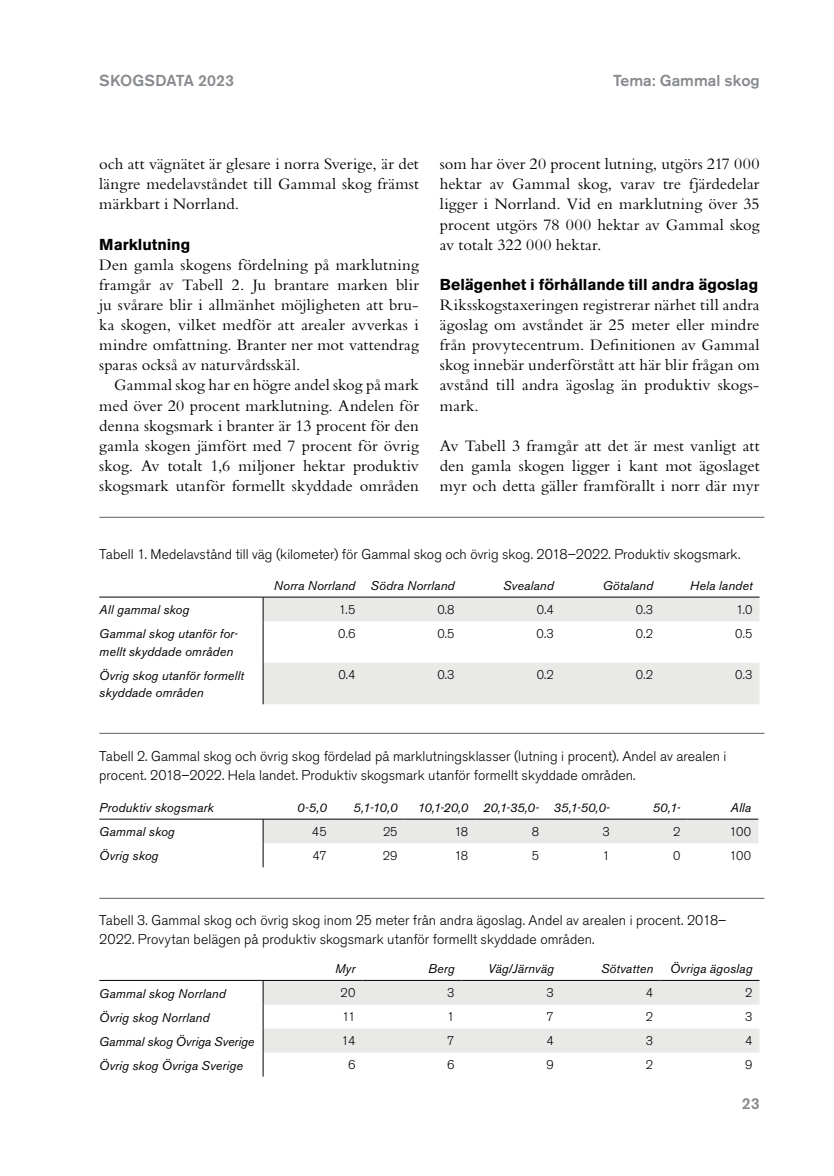
<style>
.page{position:relative;width:834px;height:1176px;background:#fff}
.page>*{position:absolute;margin:0;border:0;box-sizing:border-box;transform-origin:0 0}
.t1{font:16.62px/20.1px "Bembo Std";letter-spacing:.01em;color:#000;text-align:justify}
.t2{font:700 15.75px "Akzidenz Grotesk BE";letter-spacing:-.005em;color:#000}
.t3{font:500 15.75px "Akzidenz Grotesk BE";color:#878a8e}
.t4{font:300 14px/19.2px "Akzidenz Grotesk BE";letter-spacing:.005em;color:#000}
.t5{font:italic 12.6px/17.5px "Akzidenz Grotesk BE";letter-spacing:.005em;color:#000}
.t6{font:300 12.6px "Akzidenz Grotesk BE";letter-spacing:-.04em;color:#000}
</style>
<div class="page">
<svg style="left:264px;top:598px;width:495px;height:106px;fill:#e9eae8"></svg>
<svg style="left:263px;top:598px;width:1px;height:23px"></svg>
<hr style="left:263px;top:621px;width:1px;height:42px;background:#000">
<hr style="left:263px;top:663px;width:1px;height:41px;background:#000">
<hr style="left:99px;top:597px;width:164px;height:1px;background:#000">
<hr style="left:263px;top:597px;width:99px;height:1px;background:#000">
<hr style="left:362px;top:597px;width:99px;height:1px;background:#000">
<hr style="left:461px;top:597px;width:100px;height:1px;background:#000">
<hr style="left:561px;top:597px;width:99px;height:1px;background:#000">
<hr style="left:660px;top:597px;width:99px;height:1px;background:#000">
<svg style="left:263px;top:981px;width:496px;height:95px"></svg>
<hr style="left:99px;top:980px;width:164px;height:1px;background:#000">
<hr style="left:263px;top:980px;width:99px;height:1px;background:#000">
<hr style="left:362px;top:980px;width:99px;height:1px;background:#000">
<hr style="left:461px;top:980px;width:100px;height:1px;background:#000">
<hr style="left:561px;top:980px;width:99px;height:1px;background:#000">
<hr style="left:660px;top:980px;width:99px;height:1px;background:#000">
<svg style="left:263px;top:820px;width:495px;height:47px"></svg>
<hr style="left:99px;top:819px;width:164px;height:1px;background:#000">
<hr style="left:263px;top:819px;width:71px;height:1px;background:#000">
<hr style="left:334px;top:819px;width:70px;height:1px;background:#000">
<hr style="left:404px;top:819px;width:71px;height:1px;background:#000">
<hr style="left:475px;top:819px;width:71px;height:1px;background:#000">
<hr style="left:546px;top:819px;width:70px;height:1px;background:#000">
<hr style="left:616px;top:819px;width:71px;height:1px;background:#000">
<hr style="left:687px;top:819px;width:71px;height:1px;background:#000">
<hr style="left:99px;top:517px;width:665px;height:1px;background:#616368">
<hr style="left:99px;top:898px;width:665px;height:1px;background:#616368">
<hr style="left:99px;top:733px;width:665px;height:1px;background:#616368">
<p class="t3" style="left:99px;top:71px;width:136px">SKOGSDATA 2023</p>
<p class="t3" style="left:613px;top:70px;width:148px">Tema: Gammal skog</p>
<p class="t1" style="left:99px;top:153px;width:321px">och att vägnätet är glesare i norra Sverige, är det längre medelavståndet till Gammal skog främst märkbart i Norrland.</p>
<p class="t2" style="left:99px;top:235px;width:92px">Marklutning</p>
<p class="t1" style="left:99px;top:254px;width:321px">Den gamla skogens fördelning på marklutning framgår av Tabell 2. Ju brantare marken blir ju svårare blir i allmänhet möjligheten att bru&shy;ka skogen, vilket medför att arealer avverkas i mindre omfattning. Branter ner mot vattendrag sparas också av naturvårdsskäl.</p>
<p class="t1" style="left:99px;top:375px;width:321px;text-indent:15px">Gammal skog har en högre andel skog på mark med över 20 procent marklutning. Andelen för denna skogsmark i branter är 13 procent för den gamla skogen jämfört med 7 procent för övrig skog. Av totalt 1,6 miljoner hektar produktiv skogsmark utanför formellt skyddade områden</p>
<p class="t1" style="left:440px;top:153px;width:321px">som har över 20 procent lutning, utgörs 217 000 hektar av Gammal skog, varav tre fjärdedelar ligger i Norrland. Vid en marklutning över 35 procent utgörs 78 000 hektar av Gammal skog av totalt 322 000 hektar.</p>
<p class="t2" style="left:440px;top:275px;width:320px">Belägenhet i förhållande till andra ägoslag</p>
<p class="t1" style="left:440px;top:294px;width:321px">Riksskogstaxeringen registrerar närhet till andra ägoslag om avståndet är 25 meter eller mindre från provytecentrum. Definitionen av Gammal skog innebär underförstått att här blir frågan om avstånd till andra ägoslag än produktiv skogs&shy;mark.</p>
<p class="t1" style="left:440px;top:435px;width:321px">Av Tabell 3 framgår att det är mest vanligt att den gamla skogen ligger i kant mot ägoslaget myr och detta gäller framförallt i norr där myr</p>
<p class="t4" style="left:99px;top:544px;width:642px">Tabell 1. Medelavstånd till väg (kilometer) för Gammal skog och övrig skog. 2018–2022. Produktiv skogsmark.</p>
<p class="t5" style="left:274px;top:577px;width:182px">Norra Norrland Södra Norrland</p>
<p class="t5" style="left:503px;top:577px;width:52px">Svealand</p>
<p class="t5" style="left:602px;top:577px;width:52px">Götaland</p>
<p class="t5" style="left:689px;top:577px;width:64px">Hela landet</p>
<p class="t5" style="left:99px;top:601px;width:92px">All gammal skog</p>
<p class="t6" style="left:339px;top:602px;width:18px">1.5</p>
<p class="t6" style="left:437px;top:602px;width:19px">0.8</p>
<p class="t6" style="left:537px;top:602px;width:19px">0.4</p>
<p class="t6" style="left:635px;top:602px;width:19px">0.3</p>
<p class="t6" style="left:736px;top:602px;width:18px">1.0</p>
<p class="t5" style="left:99px;top:625px;width:140px">Gammal skog utanför for&shy;mellt skyddade områden</p>
<p class="t6" style="left:338px;top:626px;width:19px">0.6</p>
<p class="t6" style="left:437px;top:626px;width:19px">0.5</p>
<p class="t6" style="left:536px;top:626px;width:19px">0.3</p>
<p class="t6" style="left:636px;top:626px;width:19px">0.2</p>
<p class="t6" style="left:735px;top:626px;width:19px">0.5</p>
<p class="t5" style="left:99px;top:666px;width:146px">Övrig skog utanför formellt skyddade områden</p>
<p class="t6" style="left:338px;top:668px;width:19px">0.4</p>
<p class="t6" style="left:437px;top:668px;width:19px">0.3</p>
<p class="t6" style="left:536px;top:668px;width:19px">0.2</p>
<p class="t6" style="left:636px;top:668px;width:19px">0.2</p>
<p class="t6" style="left:735px;top:668px;width:19px">0.3</p>
<p class="t4" style="left:99px;top:747px;width:628px">Tabell 2. Gammal skog och övrig skog fördelad på marklutningsklasser (lutning i procent). Andel av arealen i procent. 2018–2022. Hela landet. Produktiv skogsmark utanför formellt skyddade områden.</p>
<p class="t5" style="left:99px;top:799px;width:116px">Produktiv skogsmark</p>
<p class="t5" style="left:297px;top:799px;width:31px">0-5,0</p>
<p class="t5" style="left:353px;top:799px;width:46px">5,1-10,0</p>
<p class="t5" style="left:418px;top:799px;width:193px">10,1-20,0 20,1-35,0- 35,1-50,0-</p>
<p class="t5" style="left:652px;top:799px;width:29px">50,1-</p>
<p class="t5" style="left:730px;top:799px;width:22px">Alla</p>
<p class="t5" style="left:99px;top:823px;width:77px">Gammal skog</p>
<p class="t6" style="left:312px;top:824px;width:16px">45</p>
<p class="t6" style="left:383px;top:824px;width:16px">25</p>
<p class="t6" style="left:454px;top:824px;width:15px">18</p>
<p class="t6" style="left:531px;top:824px;width:9px">8</p>
<p class="t6" style="left:602px;top:824px;width:9px">3</p>
<p class="t6" style="left:673px;top:824px;width:9px">2</p>
<p class="t6" style="left:729px;top:824px;width:23px">100</p>
<p class="t5" style="left:99px;top:847px;width:61px">Övrig skog</p>
<p class="t6" style="left:312px;top:848px;width:16px">47</p>
<p class="t6" style="left:382px;top:848px;width:16px">29</p>
<p class="t6" style="left:454px;top:848px;width:15px">18</p>
<p class="t6" style="left:531px;top:848px;width:9px">5</p>
<p class="t6" style="left:602px;top:848px;width:9px">1</p>
<p class="t6" style="left:673px;top:848px;width:9px">0</p>
<p class="t6" style="left:729px;top:848px;width:23px">100</p>
<p class="t4" style="left:99px;top:910px;width:628px">Tabell 3. Gammal skog och övrig skog inom 25 meter från andra ägoslag. Andel av arealen i procent. 2018–<br>2022. Provytan belägen på produktiv skogsmark utanför formellt skyddade områden.</p>
<p class="t5" style="left:335px;top:960px;width:22px">Myr</p>
<p class="t5" style="left:428px;top:960px;width:28px">Berg</p>
<p class="t5" style="left:488px;top:960px;width:67px">Väg/Järnväg</p>
<p class="t5" style="left:601px;top:960px;width:54px">Sötvatten</p>
<p class="t5" style="left:670px;top:960px;width:84px">Övriga ägoslag</p>
<p class="t5" style="left:99px;top:984px;width:128px">Gammal skog Norrland</p>
<p class="t6" style="left:340px;top:985px;width:16px">20</p>
<p class="t6" style="left:447px;top:985px;width:9px">3</p>
<p class="t6" style="left:546px;top:985px;width:9px">3</p>
<p class="t6" style="left:645px;top:985px;width:9px">4</p>
<p class="t6" style="left:745px;top:985px;width:9px">2</p>
<p class="t5" style="left:99px;top:1008px;width:112px">Övrig skog Norrland</p>
<p class="t6" style="left:342px;top:1009px;width:15px">11</p>
<p class="t6" style="left:447px;top:1009px;width:9px">1</p>
<p class="t6" style="left:546px;top:1009px;width:9px">7</p>
<p class="t6" style="left:645px;top:1009px;width:9px">2</p>
<p class="t6" style="left:745px;top:1009px;width:9px">3</p>
<p class="t5" style="left:99px;top:1032px;width:157px">Gammal skog Övriga Sverige</p>
<p class="t6" style="left:341px;top:1033px;width:15px">14</p>
<p class="t6" style="left:447px;top:1033px;width:9px">7</p>
<p class="t6" style="left:546px;top:1033px;width:9px">4</p>
<p class="t6" style="left:645px;top:1033px;width:9px">3</p>
<p class="t6" style="left:745px;top:1033px;width:9px">4</p>
<p class="t5" style="left:99px;top:1056px;width:145px">Övrig skog Övriga Sverige</p>
<p class="t6" style="left:348px;top:1057px;width:9px">6</p>
<p class="t6" style="left:447px;top:1057px;width:9px">6</p>
<p class="t6" style="left:546px;top:1057px;width:9px">9</p>
<p class="t6" style="left:645px;top:1057px;width:9px">2</p>
<p class="t6" style="left:745px;top:1057px;width:9px">9</p>
<p class="t3" style="left:741px;top:1094px;width:19px">23</p>
</div>
